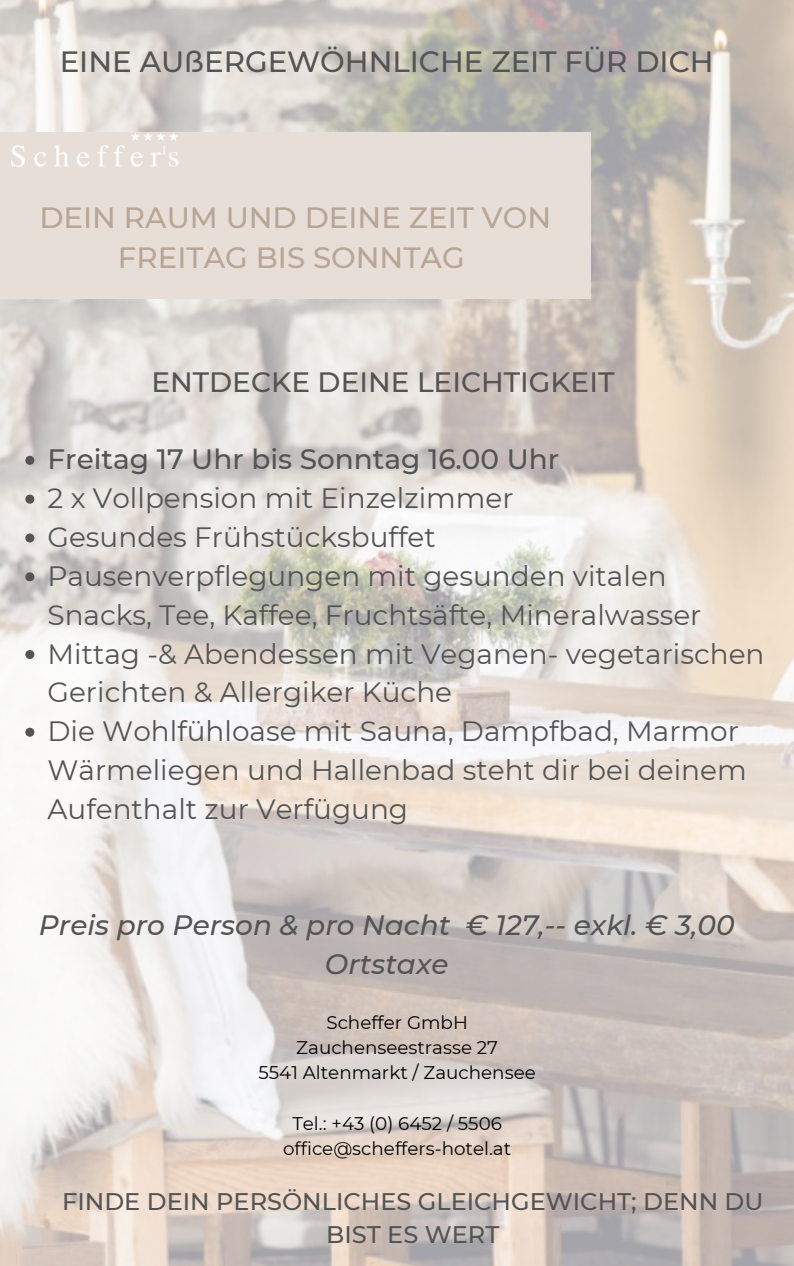
<style>
.page{position:relative;width:794px;height:1266px;background:#fff}
.page>*{position:absolute;margin:0;border:0;box-sizing:border-box;transform-origin:0 0}
.t1{font:500 29.25px/40.5px "Montserrat";color:#b8a696;text-align:center}
.t2{font:500 29.25px "Montserrat";color:#545454}
.t3{font:27.9px/38.8px "Montserrat";color:#545454}
.t4{font:500 27.9px "Montserrat";color:#545454}
.t5{font:italic 500 27.9px/38.8px "Montserrat";color:#545454;text-align:center}
.t6{font:500 24px/33.2px "Montserrat";color:#545454;text-align:center}
.t7{font:18.3px "Montserrat";color:#000}
</style>
<div class="page">
<img style="left:0;top:0;width:793px;height:1266px">
<svg style="left:25px;top:456px;width:9px;height:9px"></svg>
<svg style="left:25px;top:495px;width:9px;height:9px"></svg>
<svg style="left:25px;top:533px;width:9px;height:9px"></svg>
<svg style="left:25px;top:572px;width:9px;height:9px"></svg>
<svg style="left:25px;top:650px;width:9px;height:9px"></svg>
<svg style="left:25px;top:728px;width:9px;height:9px"></svg>
<div style="left:0;top:132px;width:590px;height:166px;background:#e7dfd7"></div>
<img style="left:12px;top:132px;width:167px;height:35px">
<p class="t2" style="left:60px;top:43px;width:655px">EINE AUßERGEWÖHNLICHE ZEIT FÜR DICH</p>
<p class="t1" style="left:39px;top:197px;width:513px">DEIN RAUM UND DEINE ZEIT VON<br>FREITAG BIS SONNTAG</p>
<p class="t4" style="left:151px;top:365px;width:464px">ENTDECKE DEINE LEICHTIGKEIT</p>
<p class="t4" style="left:47px;top:442px;width:513px">Freitag 17 Uhr bis Sonntag 16.00 Uhr</p>
<p class="t3" style="left:47px;top:479px;width:467px">2 x Vollpension mit Einzelzimmer</p>
<p class="t3" style="left:47px;top:517px;width:389px">Gesundes Frühstücksbuffet</p>
<p class="t3" style="left:47px;top:556px;width:655px">Pausenverpflegungen mit gesunden vitalen<br>Snacks, Tee, Kaffee, Fruchtsäfte, Mineralwasser</p>
<p class="t3" style="left:47px;top:634px;width:718px">Mittag -&amp; Abendessen mit Veganen- vegetarischen<br>Gerichten &amp; Allergiker Küche</p>
<p class="t3" style="left:47px;top:712px;width:700px">Die Wohlfühloase mit Sauna, Dampfbad, Marmor<br>Wärmeliegen und Hallenbad steht dir bei deinem<br>Aufenthalt zur Verfügung</p>
<p class="t5" style="left:39px;top:906px;width:697px">Preis pro Person &amp; pro Nacht € 127,-- exkl. € 3,00<br>Ortstaxe</p>
<p class="t7" style="left:326px;top:1011px;width:143px">Scheffer GmbH</p>
<p class="t7" style="left:296px;top:1036px;width:203px">Zauchenseestrasse 27</p>
<p class="t7" style="left:258px;top:1061px;width:278px">5541 Altenmarkt / Zauchensee</p>
<p class="t7" style="left:292px;top:1112px;width:211px">Tel.: +43 (0) 6452 / 5506</p>
<p class="t7" style="left:283px;top:1137px;width:229px">office@scheffers-hotel.at</p>
<p class="t6" style="left:62px;top:1184px;width:702px">FINDE DEIN PERSÖNLICHES GLEICHGEWICHT; DENN DU<br>BIST ES WERT</p>
</div>
